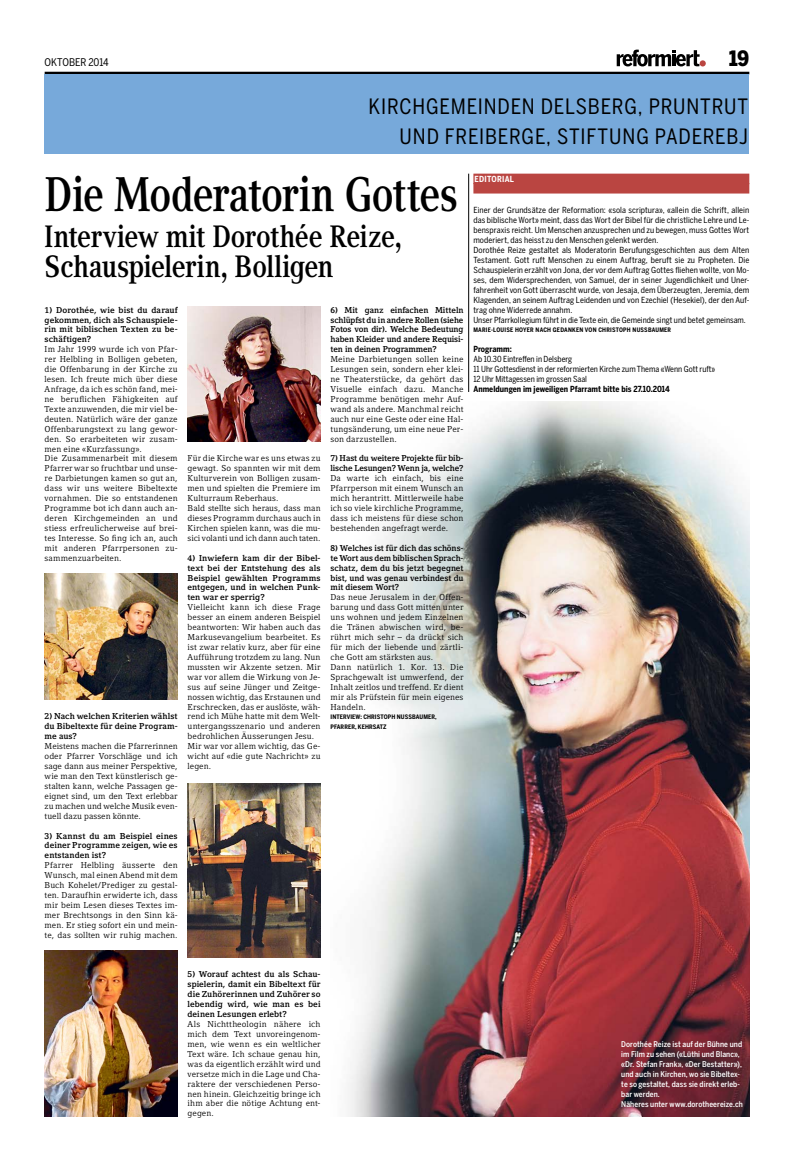
<style>
.page{position:relative;width:794px;height:1166px;background:#fff}
.page>*{position:absolute;margin:0;border:0;box-sizing:border-box;transform-origin:0 0}
.t1{font:700 48.12px "Compatil Text LT Pro";letter-spacing:-.02em;color:#000;scale:.8 1}
.t2{font:700 30.62px/29.8px "Compatil Text LT Pro";letter-spacing:-.015em;color:#000;scale:.84 1}
.t3{font:21px/29.8px "Benton Sans Cond";letter-spacing:.04em;color:#000;text-align:right}
.t4{font:900 21px "Benton Sans Cond";color:#000}
.t5{font:10.5px "Benton Sans Cond";letter-spacing:-.005em;color:#000}
.t6{font:8.58px/9.9px "Compatil Letter LT Pro";letter-spacing:.01em;color:#000;text-align:justify}
.t7{font:700 8.58px/9.9px "Compatil Letter LT Pro";color:#000;text-align:justify}
.t8{font:8.31px/9.9px "Benton Sans Cond";letter-spacing:.005em;color:#000}
.t9{font:700 8.31px "Benton Sans Cond";letter-spacing:.005em;color:#000}
.t10{font:700 8.31px "Benton Sans Cond";letter-spacing:.03em;color:#fff}
.t11{font:500 7.88px/9.9px "Benton Sans Cond";letter-spacing:.01em;color:#fff}
.t12{font:700 6.12px "Benton Sans Cond";letter-spacing:.04em;color:#000}
.t13{font:700 6.12px/9.9px "Benton Sans Cond";letter-spacing:.02em;color:#000}
</style>
<div class="page">
<hr style="left:45px;top:72px;width:704px;height:2px;background:#000">
<svg style="left:616px;top:50px;width:83px;height:16px"></svg>
<div style="left:699px;top:60px;width:7px;height:6px;background:#ba4541;border-radius:50%"></div>
<img style="left:348px;top:402px;width:401px;height:714px">
<hr style="left:468px;top:174px;width:1px;height:218px;background:#000">
<img style="left:188px;top:783px;width:132px;height:174px">
<img style="left:45px;top:573px;width:133px;height:126px">
<img style="left:45px;top:950px;width:133px;height:166px">
<img style="left:188px;top:306px;width:132px;height:136px">
<div style="left:473px;top:174px;width:276px;height:10px;background:#ba4541"></div>
<div style="left:473px;top:183px;width:276px;height:10px;background:#ba4541"></div>
<div style="left:45px;top:74px;width:704px;height:80px;background:#77a9da"></div>
<p class="t5" style="left:45px;top:56px;width:65px">OKTOBER 2014</p>
<h3 class="t4" style="left:729px;top:46px;width:22px">19</h3>
<h3 class="t3" style="left:368px;top:92px;width:381px">KIRCHGEMEINDEN DELSBERG, PRUNTRUT<br>UND FREIBERGE, STIFTUNG PADEREBJ</h3>
<h1 class="t1" style="left:45px;top:166px;width:518px">Die Moderatorin Gottes</h1>
<h2 class="t2" style="left:45px;top:222px;width:427px">Interview mit Dorothée Reize,<br>Schauspielerin, Bolligen</h2>
<p class="t10" style="left:474px;top:174px;width:41px">EDITORIAL</p>
<p class="t8" style="left:473px;top:206px;width:277px">Einer der Grundsätze der Reformation: «sola scriptura», «allein die Schrift, allein das biblische Wort» meint, dass das Wort der Bibel für die christliche Lehre und Le&shy;benspraxis reicht. Um Menschen anzusprechen und zu bewegen, muss Gottes Wort moderiert, das heisst zu den Menschen gelenkt werden.<br>Dorothée Reize gestaltet als Moderatorin Berufungsgeschichten aus dem Alten Testament. Gott ruft Menschen zu einem Auftrag, beruft sie zu Propheten. Die Schauspielerin erzählt von Jona, der vor dem Auftrag Gottes fliehen wollte, von Mo&shy;ses, dem Widersprechenden, von Samuel, der in seiner Jugendlichkeit und Uner&shy;fahrenheit von Gott überrascht wurde, von Jesaja, dem Überzeugten, Jeremia, dem Klagenden, an seinem Auftrag Leidenden und von Ezechiel (Hesekiel), der den Auf&shy;trag ohne Widerrede annahm.<br>Unser Pfarrkollegium führt in die Texte ein, die Gemeinde singt und betet gemeinsam.</p>
<p class="t12" style="left:473px;top:327px;width:199px">MARIE-LOUISE HOYER NACH GEDANKEN VON CHRISTOPH NUSSBAUMER</p>
<p class="t9" style="left:473px;top:344px;width:40px">Programm:</p>
<p class="t8" style="left:473px;top:354px;width:243px">Ab 10.30 Eintreffen in Delsberg<br>11 Uhr Gottesdienst in der reformierten Kirche zum Thema «Wenn Gott ruft»<br>12 Uhr Mittagessen im grossen Saal</p>
<p class="t9" style="left:473px;top:384px;width:198px">Anmeldungen im jeweiligen Pfarramt bitte bis 27.10.2014</p>
<p class="t7" style="left:45px;top:305px;width:134px">1) Dorothée, wie bist du darauf gekommen, dich als Schauspiele&shy;rin mit biblischen Texten zu be&shy;schäftigen?</p>
<p class="t6" style="left:45px;top:344px;width:134px;text-align:left">Im Jahr 1999 wurde ich von Pfar&shy;rer Helbling in Bolligen gebeten, die Offenbarung in der Kirche zu lesen. Ich freute mich über diese<br>Anfrage, da ich es schön fand, mei&shy;ne beruflichen Fähigkeiten auf<br>Texte anzuwenden, die mir viel be&shy;deuten. Natürlich wäre der ganze<br>Offenbarungstext zu lang gewor&shy;den. So erarbeiteten wir zusam&shy;men eine «Kurzfassung».<br>Die Zusammenarbeit mit diesem<br>Pfarrer war so fruchtbar und unse&shy;re Darbietungen kamen so gut an, dass wir uns weitere Bibeltexte vornahmen. Die so entstandenen<br>Programme bot ich dann auch an&shy;deren Kirchgemeinden an und stiess erfreulicherweise auf brei&shy;tes Interesse. So fing ich an, auch mit anderen Pfarrpersonen zu&shy;sammenzuarbeiten.</p>
<p class="t7" style="left:330px;top:305px;width:134px">6) Mit ganz einfachen Mitteln schlüpfst du in andere Rollen (siehe Fotos von dir). Welche Bedeutung haben Kleider und andere Requisi&shy;ten in deinen Programmen?</p>
<p class="t6" style="left:330px;top:354px;width:134px">Meine Darbietungen sollen keine Lesungen sein, sondern eher klei&shy;ne Theaterstücke, da gehört das Visuelle einfach dazu. Manche Programme benötigen mehr Auf&shy;wand als andere. Manchmal reicht auch nur eine Geste oder eine Hal&shy;tungsänderung, um eine neue Per&shy;son darzustellen.</p>
<p class="t7" style="left:330px;top:454px;width:134px">7) Hast du weitere Projekte für bib&shy;lische Lesungen? Wenn ja, welche?</p>
<p class="t6" style="left:330px;top:473px;width:134px">Da warte ich einfach, bis eine Pfarrperson mit einem Wunsch an mich herantritt. Mittlerweile habe ich so viele kirchliche Programme, dass ich meistens für diese schon bestehenden angefragt werde.</p>
<p class="t7" style="left:330px;top:543px;width:134px">8) Welches ist für dich das schöns&shy;te Wort aus dem biblischen Sprach&shy;schatz, dem du bis jetzt begegnet bist, und was genau verbindest du mit diesem Wort?</p>
<p class="t6" style="left:330px;top:592px;width:134px;text-align:left">Das neue Jerusalem in der Offen&shy;barung und dass Gott mitten unter uns wohnen und jedem Einzelnen die Tränen abwischen wird, be&shy;rührt mich sehr – da drückt sich für mich der liebende und zärtli&shy;che Gott am stärksten aus.<br>Dann natürlich 1. Kor. 13. Die<br>Sprachgewalt ist umwerfend, der<br>Inhalt zeitlos und treffend. Er dient mir als Prüfstein für mein eigenes<br>Handeln.</p>
<p class="t13" style="left:330px;top:712px;width:108px">INTERVIEW: CHRISTOPH NUSSBAUMER,<br>PFARRER, KEHRSATZ</p>
<p class="t6" style="left:188px;top:453px;width:134px;text-align:left">Für die Kirche war es uns etwas zu gewagt. So spannten wir mit dem<br>Kulturverein von Bolligen zusam&shy;men und spielten die Premiere im<br>Kulturraum Reberhaus.<br>Bald stellte sich heraus, dass man dieses Programm durchaus auch in<br>Kirchen spielen kann, was die mu&shy;sici volanti und ich dann auch taten.</p>
<p class="t7" style="left:188px;top:553px;width:134px">4) Inwiefern kam dir der Bibel&shy;text bei der Entstehung des als Beispiel gewählten Programms entgegen, und in welchen Punk&shy;ten war er sperrig?</p>
<p class="t6" style="left:188px;top:602px;width:134px;text-align:left">Vielleicht kann ich diese Frage besser an einem anderen Beispiel beantworten: Wir haben auch das<br>Markusevangelium bearbeitet. Es ist zwar relativ kurz, aber für eine<br>Aufführung trotzdem zu lang. Nun mussten wir Akzente setzen. Mir war vor allem die Wirkung von Je&shy;sus auf seine Jünger und Zeitge&shy;nossen wichtig, das Erstaunen und<br>Erschrecken, das er auslöste, wäh&shy;rend ich Mühe hatte mit dem Welt&shy;untergangsszenario und anderen bedrohlichen Äusserungen Jesu.<br>Mir war vor allem wichtig, das Ge&shy;wicht auf «die gute Nachricht» zu legen.</p>
<p class="t7" style="left:45px;top:711px;width:134px">2) Nach welchen Kriterien wählst du Bibeltexte für deine Program&shy;me aus?</p>
<p class="t6" style="left:45px;top:741px;width:134px">Meistens machen die Pfarrerinnen oder Pfarrer Vorschläge und ich sage dann aus meiner Perspektive, wie man den Text künstlerisch ge&shy;stalten kann, welche Passagen ge&shy;eignet sind, um den Text erlebbar zu machen und welche Musik even&shy;tuell dazu passen könnte.</p>
<p class="t7" style="left:45px;top:831px;width:134px">3) Kannst du am Beispiel eines deiner Programme zeigen, wie es entstanden ist?</p>
<p class="t6" style="left:45px;top:860px;width:134px">Pfarrer Helbling äusserte den Wunsch, mal einen Abend mit dem Buch Kohelet/Prediger zu gestal&shy;ten. Daraufhin erwiderte ich, dass mir beim Lesen dieses Textes im&shy;mer Brechtsongs in den Sinn kä&shy;men. Er stieg sofort ein und mein&shy;te, das sollten wir ruhig machen.</p>
<p class="t7" style="left:188px;top:969px;width:134px">5) Worauf achtest du als Schau&shy;spielerin, damit ein Bibeltext für die Zuhörerinnen und Zuhörer so lebendig wird, wie man es bei deinen Lesungen erlebt?</p>
<p class="t6" style="left:188px;top:1019px;width:134px">Als Nichttheologin nähere ich mich dem Text unvoreingenom&shy;men, wie wenn es ein weltlicher Text wäre. Ich schaue genau hin, was da eigentlich erzählt wird und versetze mich in die Lage und Cha&shy;raktere der verschiedenen Perso&shy;nen hinein. Gleichzeitig bringe ich ihm aber die nötige Achtung ent&shy;gegen.</p>
<p class="t11" style="left:621px;top:1039px;width:123px">Dorothée Reize ist auf der Bühne und im Film zu sehen («Lüthi und Blanc», «Dr. Stefan Frank», «Der Bestatter»), und auch in Kirchen, wo sie Bibeltex&shy;te so gestaltet, dass sie direkt erleb&shy;bar werden.<br>Näheres unter www.dorotheereize.ch</p>
</div>
